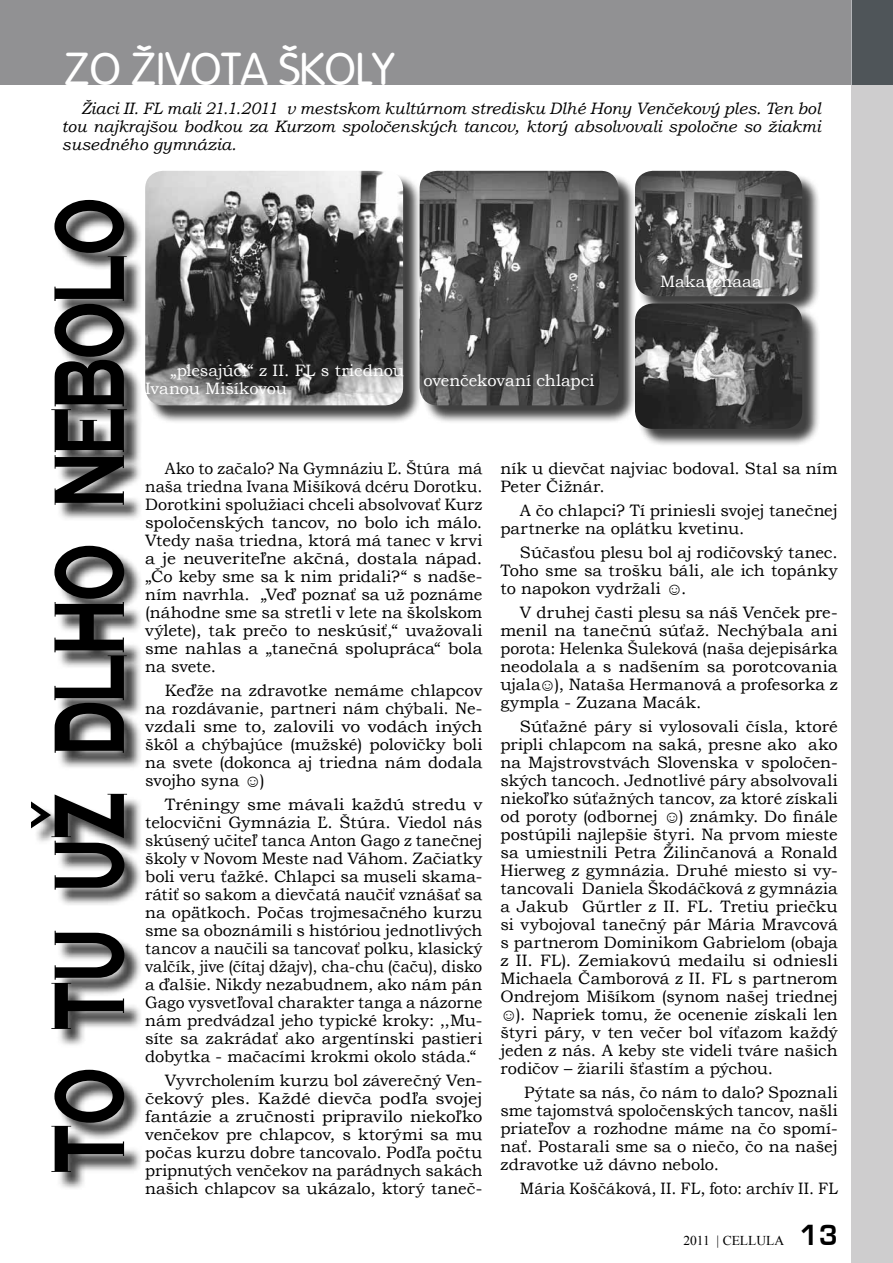
<style>
.page{position:relative;width:893px;height:1263px;background:#fff}
.page>*{position:absolute;margin:0;border:0;box-sizing:border-box;transform-origin:0 0}
.t1{font:84.9px "Copper Pot CE Bold";color:#000;scale:.64 1}
.t2{font:45px "Vogue CE";color:#fff}
.t3{font:16.5px/18px "Bookman Old Style";color:#000;text-align:justify}
.t4{font:16.5px/18px "Bookman Old Style";color:#000;text-align:justify;scale:1.05 1}
.t5{font:16.5px/18px "Bookman Old Style";color:#000;text-align:justify;scale:.96 1}
.t6{font:italic 16.5px/18px "Bookman Old Style";color:#000;text-align:justify}
.t7{font:16.5px/18px "Bookman Old Style";letter-spacing:-.005em;color:#fff}
.t8{font:16.5px "Bookman Old Style";color:#000;scale:.95 1}
.t9{font:16.5px "Bookman Old Style";letter-spacing:.015em;color:#fff}
.t10{font:13.5px "Times New Roman";color:#000}
.s1{font-family:"Euromode CE Bold";font-size:27px}
</style>
<div class="page">
<div style="left:851px;top:85px;width:42px;height:1178px;background:#cecdce"></div>
<div style="left:0;top:0;width:851px;height:85px;background:#919193"></div>
<div style="left:851px;top:0;width:42px;height:85px;background:#4f5559"></div>
<div style="left:33px;top:202px;width:111px;height:988px;background:#000;opacity:.75"></div>
<div style="left:637px;top:173px;width:184px;height:142px;background:#000;opacity:.75"></div>
<img style="left:637px;top:171px;width:165px;height:125px">
<div style="left:422px;top:173px;width:215px;height:251px;background:#000;opacity:.75"></div>
<img style="left:422px;top:171px;width:196px;height:234px">
<div style="left:147px;top:173px;width:275px;height:251px;background:#000;opacity:.75"></div>
<img style="left:145px;top:171px;width:258px;height:234px">
<div style="left:637px;top:306px;width:184px;height:141px;background:#000;opacity:.75"></div>
<img style="left:635px;top:303px;width:167px;height:126px">
<h2 class="t2" style="left:65px;top:43px;width:331px">ZO ŽIVOTA ŠKOLY</h2>
<p class="t6" style="left:62px;top:99px;width:760px;text-indent:20px">Žiaci II. FL mali 21.1.2011 v mestskom kultúrnom stredisku Dlhé Hony Venčekový ples. Ten bol tou najkrajšou bodkou za Kurzom spoločenských tancov, ktorý absolvovali spoločne so žiakmi susedného gymnázia.</p>
<h1 class="t1" style="left:31px;top:1173px;width:1525px;rotate:-90deg">To tu Už dlho nebolo</h1>
<p class="t7" style="left:145px;top:361px;width:260px;text-indent:25px">„plesajúci“ z II. FL s triednou<br>Ivanou Mišíkovou</p>
<p class="t7" style="left:423px;top:371px;width:173px">ovenčekovaní chlapci</p>
<p class="t9" style="left:660px;top:271px;width:103px">Makarenaaa</p>
<p class="t5" style="left:145px;top:459px;width:353px;text-indent:20px">Ako to začalo? Na Gymnáziu Ľ. Štúra má naša triedna Ivana Mišíková dcéru Dorotku.<br>Dorotkini spolužiaci chceli absolvovať Kurz spoločenských tancov, no bolo ich málo.<br>Vtedy naša triedna, ktorá má tanec v krvi a je neuveriteľne akčná, dostala nápad. „Čo keby sme sa k nim pridali?“ s nadše&shy;ním navrhla. „Veď poznať sa už poznáme (náhodne sme sa stretli v lete na školskom výlete), tak prečo to neskúsiť,“ uvažovali sme nahlas a „tanečná spolupráca“ bola na svete.</p>
<p class="t3" style="left:145px;top:681px;width:339px;text-indent:20px">Keďže na zdravotke nemáme chlapcov na rozdávanie, partneri nám chýbali. Ne&shy;vzdali sme to, zalovili vo vodách iných škôl a chýbajúce (mužské) polovičky boli na svete (dokonca aj triedna nám dodala svojho syna ☺)</p>
<p class="t4" style="left:145px;top:795px;width:323px;text-indent:20px">Tréningy sme mávali každú stredu v telocvični Gymnázia Ľ. Štúra. Viedol nás skúsený učiteľ tanca Anton Gago z tanečnej školy v Novom Meste nad Váhom. Začiatky boli veru ťažké. Chlapci sa museli skama&shy;rátiť so sakom a dievčatá naučiť vznášať sa na opätkoch. Počas trojmesačného kurzu sme sa oboznámili s históriou jednotlivých tancov a naučili sa tancovať polku, klasický valčík, jive (čítaj džajv), cha-chu (čaču), disko a ďalšie. Nikdy nezabudnem, ako nám pán Gago vysvetľoval charakter tanga a názorne nám predvádzal jeho typické kroky: ,,Mu&shy;síte sa zakrádať ako argentínski pastieri dobytka - mačacími krokmi okolo stáda.“</p>
<p class="t3" style="left:145px;top:1071px;width:339px;text-indent:20px">Vyvrcholením kurzu bol záverečný Ven&shy;čekový ples. Každé dievča podľa svojej fantázie a zručnosti pripravilo niekoľko venčekov pre chlapcov, s ktorými sa mu počas kurzu dobre tancovalo. Podľa počtu pripnutých venčekov na parádnych sakách našich chlapcov sa ukázalo, ktorý taneč-</p>
<p class="t3" style="left:500px;top:459px;width:339px">ník u dievčat najviac bodoval. Stal sa ním<br>Peter Čižnár.</p>
<p class="t3" style="left:500px;top:501px;width:339px;text-indent:20px">A čo chlapci? Tí priniesli svojej tanečnej partnerke na oplátku kvetinu.</p>
<p class="t3" style="left:500px;top:543px;width:339px;text-indent:20px">Súčasťou plesu bol aj rodičovský tanec.<br>Toho sme sa trošku báli, ale ich topánky to napokon vydržali ☺.</p>
<p class="t3" style="left:500px;top:603px;width:339px;text-indent:19px">V druhej časti plesu sa náš Venček pre&shy;menil na tanečnú súťaž. Nechýbala ani porota: Helenka Šuleková (naša dejepisárka neodolala a s nadšením sa porotcovania ujala☺), Nataša Hermanová a profesorka z gympla - Zuzana Macák.</p>
<p class="t3" style="left:500px;top:717px;width:339px;text-indent:20px">Súťažné páry si vylosovali čísla, ktoré pripli chlapcom na saká, presne ako ako na Majstrovstvách Slovenska v spoločen&shy;ských tancoch. Jednotlivé páry absolvovali niekoľko súťažných tancov, za ktoré získali od poroty (odbornej ☺) známky. Do finále postúpili najlepšie štyri. Na prvom mieste sa umiestnili Petra Žilinčanová a Ronald Hierweg z gymnázia. Druhé miesto si vy&shy;tancovali Daniela Škodáčková z gymnázia a Jakub Gűrtler z II. FL. Tretiu priečku si vybojoval tanečný pár Mária Mravcová s partnerom Dominikom Gabrielom (obaja z II. FL). Zemiakovú medailu si odniesli Michaela Čamborová z II. FL s partnerom Ondrejom Mišíkom (synom našej triednej ☺). Napriek tomu, že ocenenie získali len štyri páry, v ten večer bol víťazom každý jeden z nás. A keby ste videli tváre našich rodičov – žiarili šťastím a pýchou.</p>
<p class="t3" style="left:500px;top:1083px;width:339px;text-indent:24px">Pýtate sa nás, čo nám to dalo? Spoznali sme tajomstvá spoločenských tancov, našli priateľov a rozhodne máme na čo spomí&shy;nať. Postarali sme sa o niečo, čo na našej zdravotke už dávno nebolo.</p>
<p class="t8" style="left:520px;top:1177px;width:336px">Mária Koščáková, II. FL, foto: archív II. FL</p>
<p class="t10" style="left:683px;top:1232px;width:156px">2011 | CELLULA <span class="s1">13</span></p>
</div>
